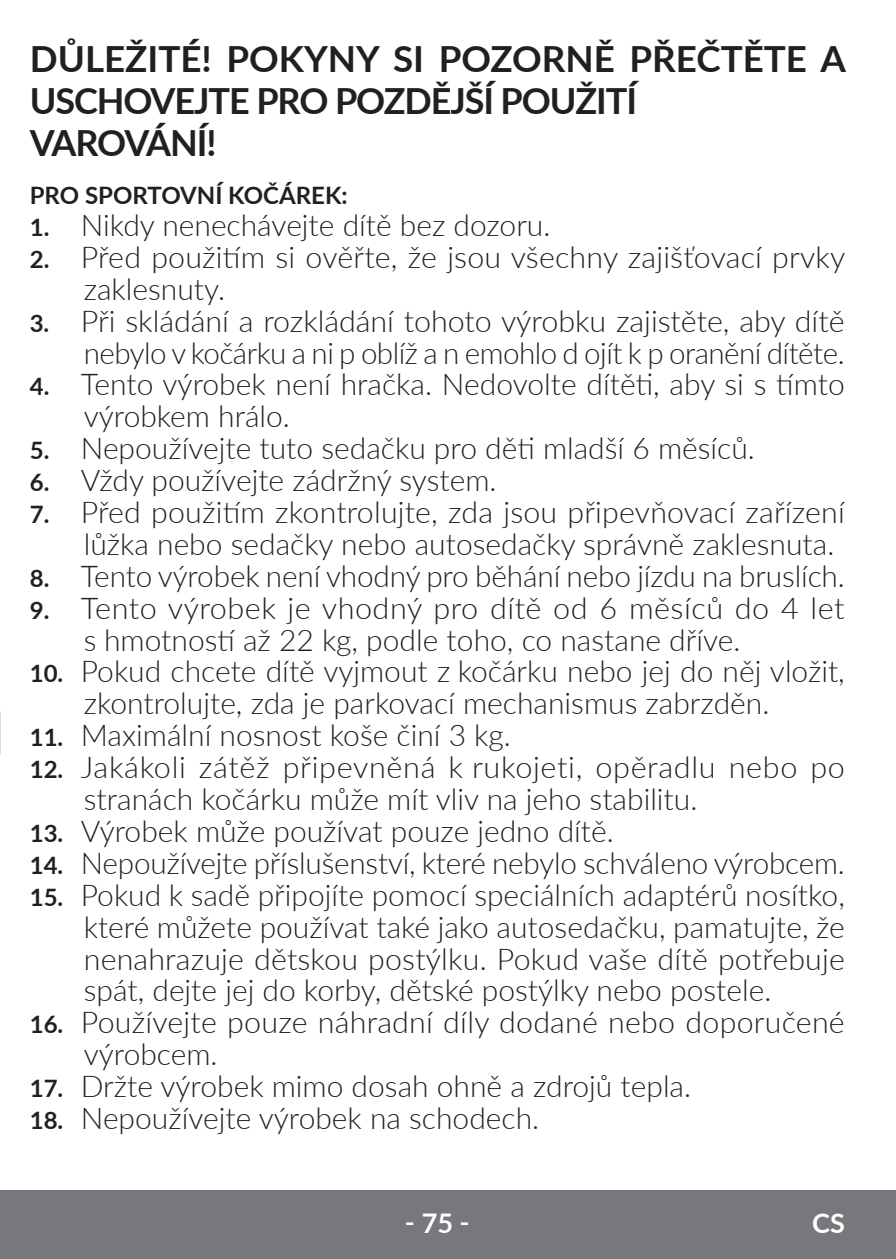
<style>
.page{position:relative;width:896px;height:1259px;background:#fff}
.page>*{position:absolute;margin:0;border:0;box-sizing:border-box;transform-origin:0 0}
.t1{font:700 36px/42px "Lato";letter-spacing:-.03em;color:#231f20}
.t2{font:300 30px/31.8px "Lato";color:#231f20}
.t3{font:700 27px "Lato";color:#fff}
.t4{font:700 24px "Lato";color:#231f20}
.s1{font-weight:700;font-size:24px}
</style>
<div class="page">
<div style="left:0;top:1190px;width:895px;height:69px;background:#76787b"></div>
<p class="t1" style="left:30px;top:36px;width:817px">DŮLEŽITÉ! POKYNY SI POZORNĚ PŘEČTĚTE A<br>USCHOVEJTE PRO POZDĚJŠÍ POUŽITÍ<br>VAROVÁNÍ!</p>
<p class="t4" style="left:30px;top:178px;width:319px">PRO SPORTOVNÍ KOČÁREK:</p>
<p class="t2" style="left:30px;top:208px;width:522px"><span class="s1">1.</span> Nikdy nenechávejte dítě bez dozoru.</p>
<p class="t2" style="left:84px;top:240px;width:763px;text-indent:-54px"><span class="s1">2.</span> Před použitím si ověřte, že jsou všechny zajišťovací prvky zaklesnuty.</p>
<p class="t2" style="left:30px;top:304px;width:816px;text-align:right"><span class="s1">3.</span> Při skládání a rozkládání tohoto výrobku zajistěte, aby dítě nebylo v kočárku a ni p oblíž a n emohlo d ojít k p oranění dítěte.</p>
<p class="t2" style="left:84px;top:368px;width:762px;text-indent:-54px"><span class="s1">4.</span> Tento výrobek není hračka. Nedovolte dítěti, aby si s tímto výrobkem hrálo.</p>
<p class="t2" style="left:30px;top:431px;width:726px"><span class="s1">5.</span> Nepoužívejte tuto sedačku pro děti mladší 6 měsíců.</p>
<p class="t2" style="left:30px;top:463px;width:468px"><span class="s1">6.</span> Vždy používejte zádržný system.</p>
<p class="t2" style="left:84px;top:495px;width:762px;text-indent:-54px"><span class="s1">7.</span> Před použitím zkontrolujte, zda jsou připevňovací zařízení lůžka nebo sedačky nebo autosedačky správně zaklesnuta.</p>
<p class="t2" style="left:30px;top:559px;width:816px"><span class="s1">8.</span> Tento výrobek není vhodný pro běhání nebo jízdu na bruslích.</p>
<p class="t2" style="left:84px;top:591px;width:762px;text-indent:-54px"><span class="s1">9.</span> Tento výrobek je vhodný pro dítě od 6 měsíců do 4 let s hmotností až 22 kg, podle toho, co nastane dříve.</p>
<p class="t2" style="left:84px;top:655px;width:762px;text-indent:-54px"><span class="s1">10.</span> Pokud chcete dítě vyjmout z kočárku nebo jej do něj vložit, zkontrolujte, zda je parkovací mechanismus zabrzděn.</p>
<p class="t2" style="left:30px;top:718px;width:482px"><span class="s1">11.</span> Maximální nosnost koše činí 3 kg.</p>
<p class="t2" style="left:84px;top:750px;width:762px;text-indent:-54px"><span class="s1">12.</span> Jakákoli zátěž připevněná k rukojeti, opěradlu nebo po stranách kočárku může mít vliv na jeho stabilitu.</p>
<p class="t2" style="left:30px;top:814px;width:585px"><span class="s1">13.</span> Výrobek může používat pouze jedno dítě.</p>
<p class="t2" style="left:30px;top:846px;width:816px"><span class="s1">14.</span> Nepoužívejte příslušenství, které nebylo schváleno výrobcem.</p>
<p class="t2" style="left:84px;top:878px;width:762px;text-align:justify;text-indent:-54px"><span class="s1">15.</span> Pokud k sadě připojíte pomocí speciálních adaptérů nosítko, které můžete používat také jako autosedačku, pamatujte, že nenahrazuje dětskou postýlku. Pokud vaše dítě potřebuje spát, dejte jej do korby, dětské postýlky nebo postele.</p>
<p class="t2" style="left:84px;top:1005px;width:762px;text-indent:-54px"><span class="s1">16.</span> Používejte pouze náhradní díly dodané nebo doporučené výrobcem.</p>
<p class="t2" style="left:30px;top:1069px;width:662px"><span class="s1">17.</span> Držte výrobek mimo dosah ohně a zdrojů tepla.</p>
<p class="t2" style="left:30px;top:1101px;width:511px"><span class="s1">18.</span> Nepoužívejte výrobek na schodech.</p>
<p class="t3" style="left:405px;top:1203px;width:66px">‑ 75 ‑</p>
<p class="t3" style="left:812px;top:1203px;width:34px">CS</p>
</div>
